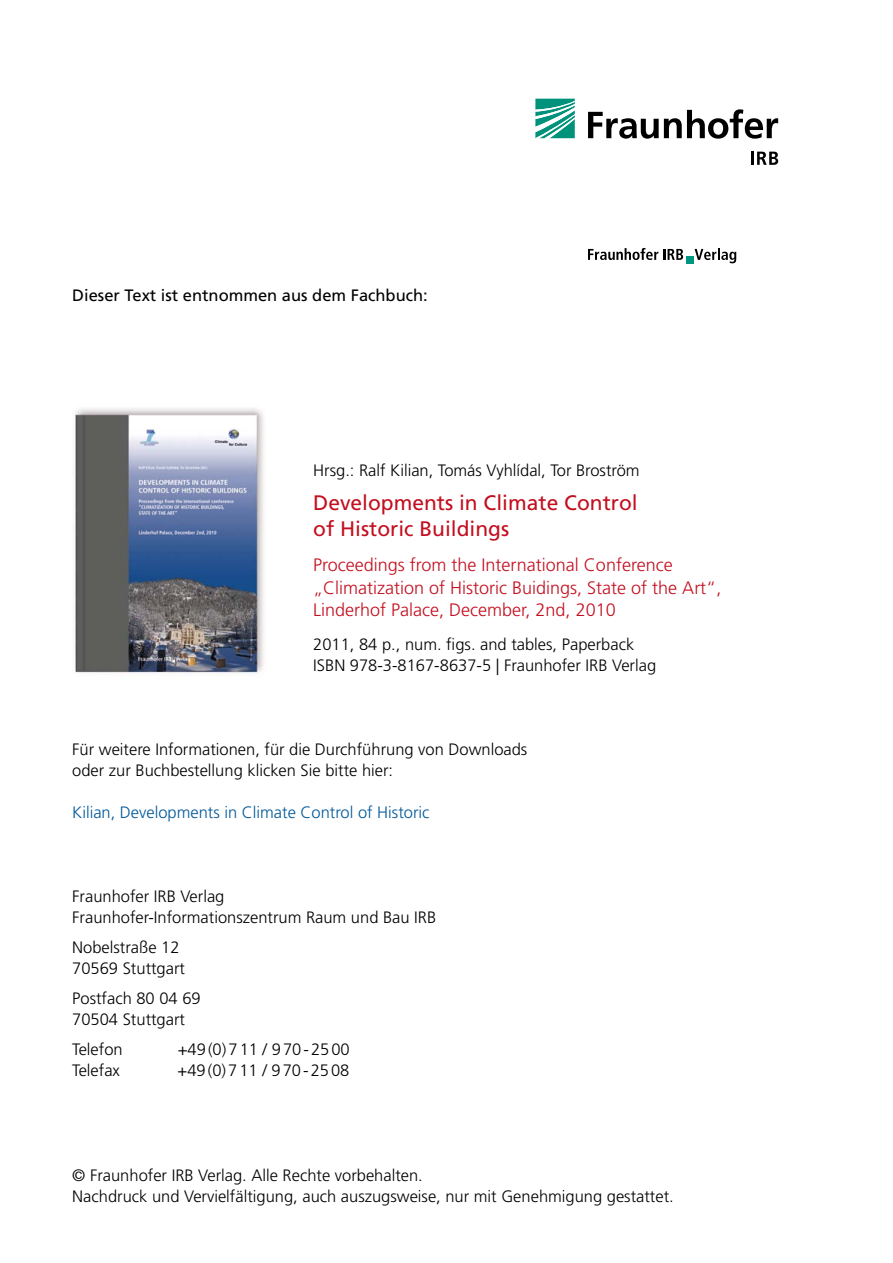
<style>
.page{position:relative;width:893px;height:1263px;background:#fff}
.page>*{position:absolute;margin:0;border:0;box-sizing:border-box;transform-origin:0 0}
.t1{font:21px/25.5px "Frutiger LT Std";color:#c30f1f}
.t2{font:300 18px/22.5px "Frutiger LT Std";color:#c30f1f}
.t3{font:300 16.5px/21px "Frutiger LT Std";color:#000}
.t4{font:300 16.5px "Frutiger LT Std";color:#005899}
.t5{font:16.5px "Frutiger LT Std";color:#000}
</style>
<div class="page">
<svg style="left:535px;top:99px;width:40px;height:39px"></svg>
<svg style="left:588px;top:109px;width:190px;height:30px"></svg>
<svg style="left:751px;top:152px;width:27px;height:13px"></svg>
<svg style="left:588px;top:248px;width:95px;height:12px"></svg>
<svg style="left:695px;top:248px;width:41px;height:15px"></svg>
<div style="left:686px;top:256px;width:7px;height:8px;background:#009580"></div>
<img style="left:75px;top:408px;width:190px;height:267px">
<p class="t5" style="left:72px;top:285px;width:357px">Dieser Text ist entnommen aus dem Fachbuch:</p>
<p class="t3" style="left:313px;top:460px;width:328px">Hrsg.: Ralf Kilian, Tomás Vyhlídal, Tor Broström</p>
<p class="t1" style="left:313px;top:490px;width:326px">Developments in Climate Control of Historic Buildings</p>
<p class="t2" style="left:313px;top:554px;width:410px">Proceedings from the International Conference „Climatization of Historic Buidings, State of the Art“,<br>Linderhof Palace, December, 2nd, 2010</p>
<p class="t3" style="left:313px;top:634px;width:344px">2011, 84 p., num. figs. and tables, Paperback<br>ISBN 978-3-8167-8637-5 | Fraunhofer IRB Verlag</p>
<p class="t3" style="left:72px;top:739px;width:457px">Für weitere Informationen, für die Durchführung von Downloads oder zur Buchbestellung klicken Sie bitte hier:</p>
<p class="t4" style="left:72px;top:803px;width:359px">Kilian, Developments in Climate Control of Historic</p>
<p class="t3" style="left:72px;top:886px;width:365px">Fraunhofer IRB Verlag<br>Fraunhofer-Informationszentrum Raum und Bau IRB</p>
<p class="t3" style="left:72px;top:937px;width:114px">Nobelstraße 12<br>70569 Stuttgart</p>
<p class="t3" style="left:72px;top:988px;width:130px">Postfach 80 04 69<br>70504 Stuttgart</p>
<p class="t3" style="left:72px;top:1039px;width:52px">Telefon</p>
<p class="t3" style="left:178px;top:1039px;width:174px">+49(0)711 / 970-2500</p>
<p class="t3" style="left:72px;top:1060px;width:49px">Telefax</p>
<p class="t3" style="left:177px;top:1060px;width:174px">+49(0)711 / 970-2508</p>
<p class="t3" style="left:72px;top:1165px;width:603px">© Fraunhofer IRB Verlag. Alle Rechte vorbehalten.<br>Nachdruck und Vervielfältigung, auch auszugsweise, nur mit Genehmigung gestattet.</p>
</div>
